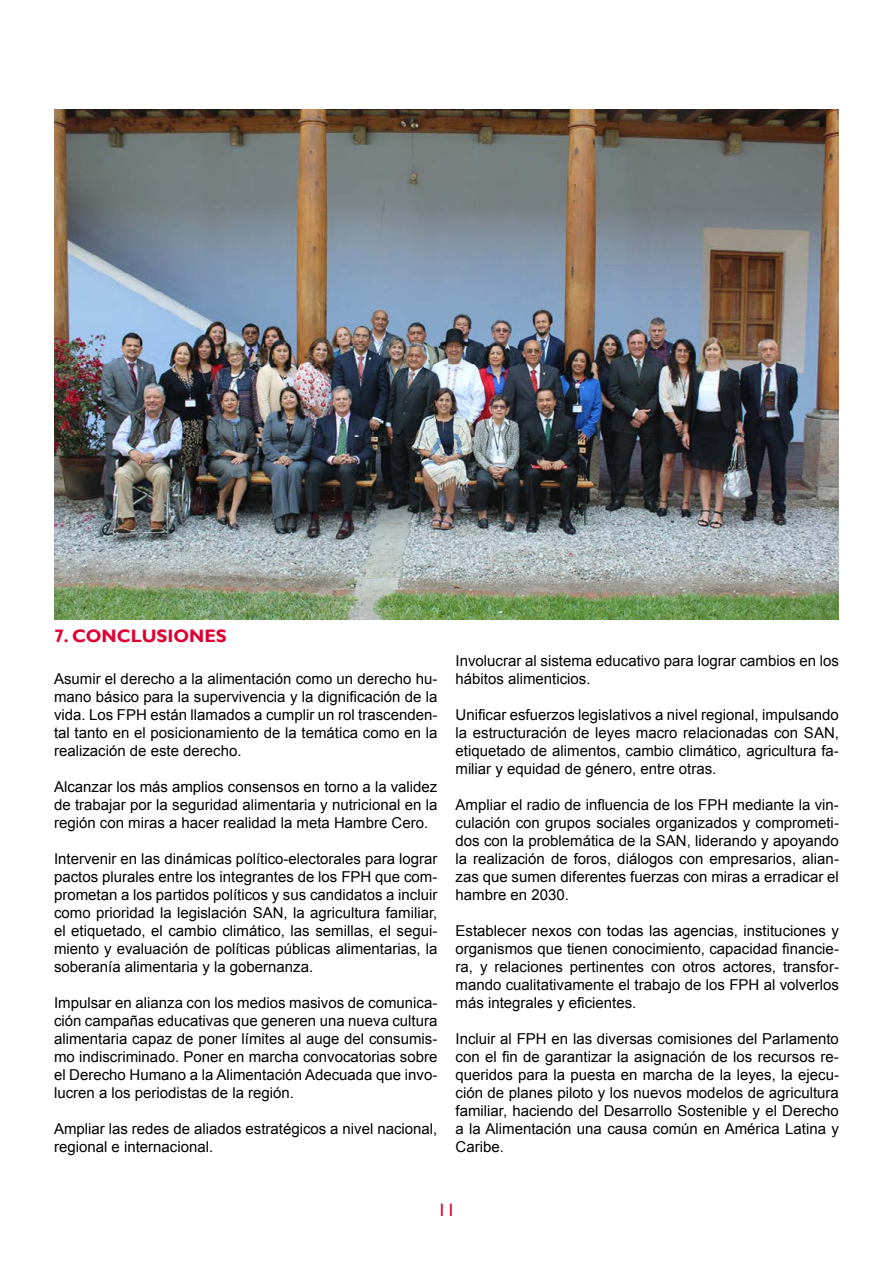
<style>
.page{position:relative;width:893px;height:1263px;background:#fff}
.page>*{position:absolute;margin:0;border:0;box-sizing:border-box;transform-origin:0 0}
.t1{font:700 18px "Gill Sans";color:#de0032}
.t2{font:18px "Gill Sans";color:#de0032}
.t3{font:15px/18px "Arial";color:#000;text-align:justify}
</style>
<div class="page">
<img style="left:54px;top:109px;width:785px;height:511px">
<p class="t1" style="left:54px;top:625px;width:174px">7. CONCLUSIONES</p>
<p class="t3" style="left:54px;top:670px;width:385px">Asumir el derecho a la alimentación como un derecho hu&shy;mano básico para la supervivencia y la dignificación de la vida. Los FPH están llamados a cumplir un rol trascenden&shy;tal tanto en el posicionamiento de la temática como en la realización de este derecho.</p>
<p class="t3" style="left:54px;top:778px;width:385px">Alcanzar los más amplios consensos en torno a la validez de trabajar por la seguridad alimentaria y nutricional en la región con miras a hacer realidad la meta Hambre Cero.</p>
<p class="t3" style="left:54px;top:850px;width:385px">Intervenir en las dinámicas político-electorales para lograr pactos plurales entre los integrantes de los FPH que com&shy;prometan a los partidos políticos y sus candidatos a incluir como prioridad la legislación SAN, la agricultura familiar, el etiquetado, el cambio climático, las semillas, el segui&shy;miento y evaluación de políticas públicas alimentarias, la soberanía alimentaria y la gobernanza.</p>
<p class="t3" style="left:54px;top:994px;width:385px">Impulsar en alianza con los medios masivos de comunica&shy;ción campañas educativas que generen una nueva cultura alimentaria capaz de poner límites al auge del consumis&shy;mo indiscriminado. Poner en marcha convocatorias sobre el Derecho Humano a la Alimentación Adecuada que invo&shy;lucren a los periodistas de la región.</p>
<p class="t3" style="left:54px;top:1120px;width:385px">Ampliar las redes de aliados estratégicos a nivel nacional, regional e internacional.</p>
<p class="t3" style="left:455px;top:652px;width:385px">Involucrar al sistema educativo para lograr cambios en los hábitos alimenticios.</p>
<p class="t3" style="left:455px;top:706px;width:385px">Unificar esfuerzos legislativos a nivel regional, impulsando la estructuración de leyes macro relacionadas con SAN, etiquetado de alimentos, cambio climático, agricultura fa&shy;miliar y equidad de género, entre otras.</p>
<p class="t3" style="left:455px;top:796px;width:385px">Ampliar el radio de influencia de los FPH mediante la vin&shy;culación con grupos sociales organizados y comprometi&shy;dos con la problemática de la SAN, liderando y apoyando la realización de foros, diálogos con empresarios, alian&shy;zas que sumen diferentes fuerzas con miras a erradicar el hambre en 2030.</p>
<p class="t3" style="left:455px;top:922px;width:385px">Establecer nexos con todas las agencias, instituciones y organismos que tienen conocimiento, capacidad financie&shy;ra, y relaciones pertinentes con otros actores, transfor&shy;mando cualitativamente el trabajo de los FPH al volverlos más integrales y eficientes.</p>
<p class="t3" style="left:455px;top:1030px;width:385px">Incluir al FPH en las diversas comisiones del Parlamento con el fin de garantizar la asignación de los recursos re&shy;queridos para la puesta en marcha de la leyes, la ejecu&shy;ción de planes piloto y los nuevos modelos de agricultura familiar, haciendo del Desarrollo Sostenible y el Derecho a la Alimentación una causa común en América Latina y Caribe.</p>
<p class="t2" style="left:437px;top:1199px;width:19px">11</p>
</div>
